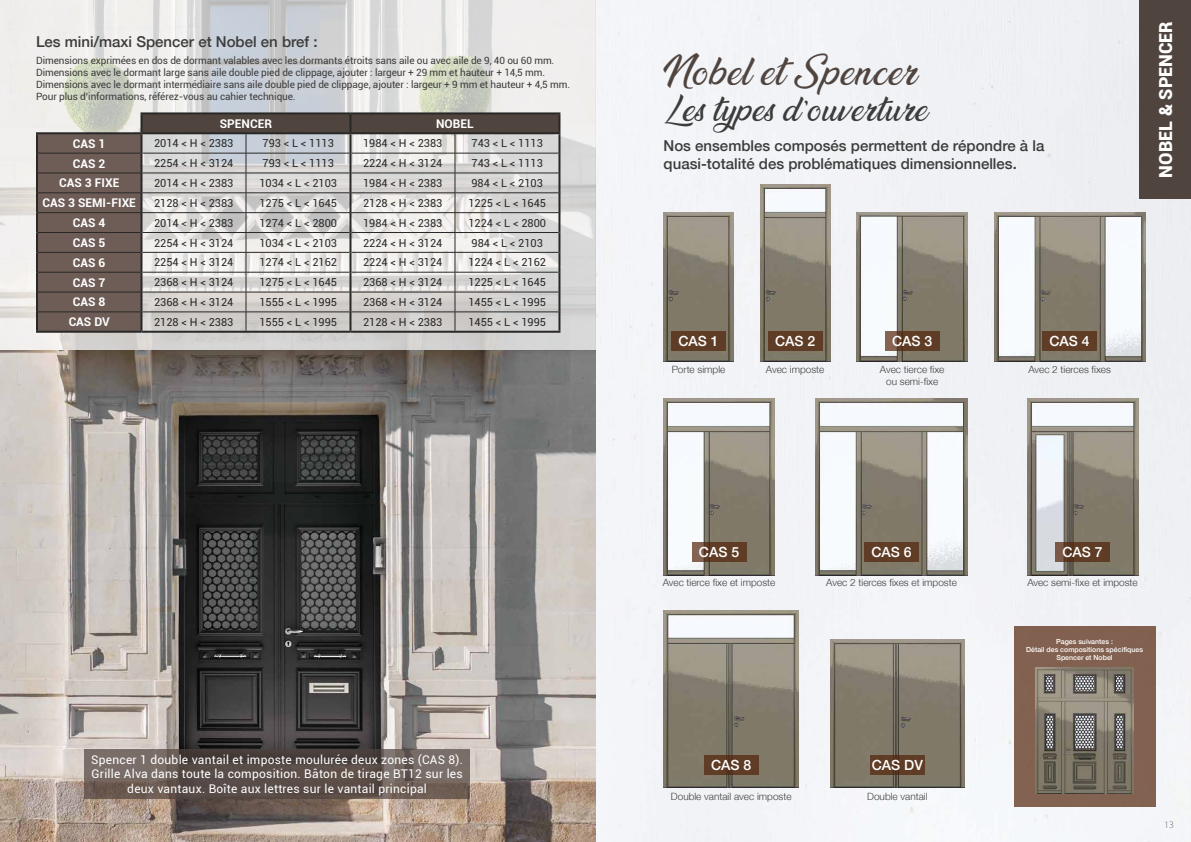
<style>
.page{position:relative;width:1191px;height:842px;background:#fff}
.page>*{position:absolute;margin:0;border:0;box-sizing:border-box;transform-origin:0 0}
.t1{font:34px "Ananda";letter-spacing:.025em;color:#50443f}
.t2{font:30px "Ananda";letter-spacing:.025em;color:#3c3c3b}
.t3{font:900 18px "Roboto";color:#fff}
.t4{font:500 15px/18px "Helvetica 65";color:#3c3c3b}
.t5{font:500 14px "Helvetica 65";color:#fff}
.t6{font:12px/14.4px "Roboto";letter-spacing:.02em;color:#fff;text-align:center}
.t7{font:700 12px "Roboto";color:#fff}
.t8{font:11px "Roboto";color:#282827}
.t9{font:10px/12px "Roboto";letter-spacing:-.01em;color:#3c3c3b}
.t10{font:300 10px/12px "Helvetica 45";color:#3c3c3b;text-align:center}
.t11{font:300 10px "Myriad Pro";color:#706f6f}
.t12{font:500 7px/8.4px "Helvetica 65";color:#fff;text-align:center}
</style>
<div class="page">
<img style="left:0;top:0;width:1191px;height:842px">
<img style="left:0;top:350px;width:595px;height:492px">
<img style="left:760px;top:184px;width:70px;height:177px">
<img style="left:663px;top:398px;width:111px;height:177px">
<img style="left:816px;top:398px;width:151px;height:177px">
<img style="left:663px;top:611px;width:136px;height:177px">
<img style="left:856px;top:213px;width:111px;height:148px">
<img style="left:830px;top:639px;width:134px;height:149px">
<img style="left:663px;top:213px;width:70px;height:148px">
<img style="left:994px;top:213px;width:151px;height:148px">
<img style="left:1027px;top:398px;width:111px;height:177px">
<div style="left:1014px;top:626px;width:141px;height:181px;background:#826151"></div>
<img style="left:1035px;top:668px;width:98px;height:126px">
<div style="left:768px;top:331px;width:54px;height:19px;background:#5f3c25"></div>
<svg style="left:885px;top:331px;width:54px;height:19px"></svg>
<div style="left:1042px;top:331px;width:55px;height:19px;background:#5f3c25"></div>
<div style="left:671px;top:331px;width:55px;height:19px;background:#5f3c25"></div>
<svg style="left:692px;top:543px;width:54px;height:19px"></svg>
<div style="left:704px;top:755px;width:54px;height:20px;background:#5f3c25"></div>
<svg style="left:870px;top:755px;width:54px;height:20px"></svg>
<div style="left:864px;top:543px;width:55px;height:19px;background:#5f3c25"></div>
<svg style="left:1055px;top:543px;width:54px;height:19px"></svg>
<svg style="left:84px;top:749px;width:386px;height:49px;background:#625550"></svg>
<hr style="left:140px;top:112px;width:106px;height:2px;background:#282827">
<hr style="left:246px;top:112px;width:104px;height:2px;background:#282827">
<hr style="left:350px;top:112px;width:105px;height:2px;background:#282827">
<hr style="left:455px;top:112px;width:105px;height:2px;background:#282827">
<hr style="left:36px;top:331px;width:105px;height:2px;background:#282827">
<hr style="left:141px;top:331px;width:105px;height:2px;background:#282827">
<hr style="left:246px;top:331px;width:104px;height:2px;background:#282827">
<hr style="left:350px;top:331px;width:105px;height:2px;background:#282827">
<hr style="left:455px;top:331px;width:105px;height:2px;background:#282827">
<svg style="left:36px;top:113px;width:524px;height:219px;background:#b4afad"></svg>
<div style="left:1140px;top:0;width:51px;height:199px;background:#50443f"></div>
<h3 class="t4" style="left:36px;top:32px;width:283px">Les mini/maxi Spencer et Nobel en bref :</h3>
<p class="t9" style="left:36px;top:54px;width:535px">Dimensions exprimées en dos de dormant valables avec les dormants étroits sans aile ou avec aile de 9, 40 ou 60 mm.<br>Dimensions avec le dormant large sans aile double pied de clippage, ajouter : largeur + 29 mm et hauteur + 14,5 mm.<br>Dimensions avec le dormant intermédiaire sans aile double pied de clippage, ajouter : largeur + 9 mm et hauteur + 4,5 mm.<br>Pour plus d’informations, référez-vous au cahier technique.</p>
<p class="t7" style="left:220px;top:115px;width:54px">SPENCER</p>
<p class="t7" style="left:436px;top:115px;width:39px">NOBEL</p>
<p class="t7" style="left:73px;top:135px;width:34px">CAS 1</p>
<p class="t8" style="left:154px;top:136px;width:81px">2014 &lt; H &lt; 2383</p>
<p class="t8" style="left:262px;top:136px;width:73px">793 &lt; L &lt; 1113</p>
<p class="t8" style="left:363px;top:136px;width:81px">1984 &lt; H &lt; 2383</p>
<p class="t8" style="left:471px;top:136px;width:73px">743 &lt; L &lt; 1113</p>
<p class="t7" style="left:73px;top:155px;width:34px">CAS 2</p>
<p class="t8" style="left:154px;top:156px;width:81px">2254 &lt; H &lt; 3124</p>
<p class="t8" style="left:262px;top:156px;width:73px">793 &lt; L &lt; 1113</p>
<p class="t8" style="left:363px;top:156px;width:81px">2224 &lt; H &lt; 3124</p>
<p class="t8" style="left:471px;top:156px;width:73px">743 &lt; L &lt; 1113</p>
<p class="t7" style="left:59px;top:175px;width:62px">CAS 3 FIXE</p>
<p class="t8" style="left:154px;top:175px;width:81px">2014 &lt; H &lt; 2383</p>
<p class="t8" style="left:259px;top:175px;width:79px">1034 &lt; L &lt; 2103</p>
<p class="t8" style="left:363px;top:175px;width:81px">1984 &lt; H &lt; 2383</p>
<p class="t8" style="left:471px;top:175px;width:73px">984 &lt; L &lt; 2103</p>
<p class="t7" style="left:43px;top:194px;width:95px">CAS 3 SEMI-FIXE</p>
<p class="t8" style="left:154px;top:195px;width:81px">2128 &lt; H &lt; 2383</p>
<p class="t8" style="left:259px;top:195px;width:79px">1275 &lt; L &lt; 1645</p>
<p class="t8" style="left:363px;top:195px;width:81px">2128 &lt; H &lt; 2383</p>
<p class="t8" style="left:468px;top:195px;width:79px">1225 &lt; L &lt; 1645</p>
<p class="t7" style="left:73px;top:214px;width:34px">CAS 4</p>
<p class="t8" style="left:154px;top:215px;width:81px">2014 &lt; H &lt; 2383</p>
<p class="t8" style="left:259px;top:215px;width:79px">1274 &lt; L &lt; 2800</p>
<p class="t8" style="left:363px;top:215px;width:81px">1984 &lt; H &lt; 2383</p>
<p class="t8" style="left:468px;top:215px;width:79px">1224 &lt; L &lt; 2800</p>
<p class="t7" style="left:73px;top:234px;width:34px">CAS 5</p>
<p class="t8" style="left:154px;top:235px;width:81px">2254 &lt; H &lt; 3124</p>
<p class="t8" style="left:259px;top:235px;width:79px">1034 &lt; L &lt; 2103</p>
<p class="t8" style="left:363px;top:235px;width:81px">2224 &lt; H &lt; 3124</p>
<p class="t8" style="left:471px;top:235px;width:73px">984 &lt; L &lt; 2103</p>
<p class="t7" style="left:73px;top:254px;width:34px">CAS 6</p>
<p class="t8" style="left:154px;top:255px;width:81px">2254 &lt; H &lt; 3124</p>
<p class="t8" style="left:259px;top:255px;width:79px">1274 &lt; L &lt; 2162</p>
<p class="t8" style="left:363px;top:255px;width:81px">2224 &lt; H &lt; 3124</p>
<p class="t8" style="left:468px;top:255px;width:79px">1224 &lt; L &lt; 2162</p>
<p class="t7" style="left:73px;top:274px;width:34px">CAS 7</p>
<p class="t8" style="left:154px;top:275px;width:81px">2368 &lt; H &lt; 3124</p>
<p class="t8" style="left:259px;top:275px;width:79px">1275 &lt; L &lt; 1645</p>
<p class="t8" style="left:363px;top:275px;width:81px">2368 &lt; H &lt; 3124</p>
<p class="t8" style="left:468px;top:275px;width:79px">1225 &lt; L &lt; 1645</p>
<p class="t7" style="left:73px;top:294px;width:34px">CAS 8</p>
<p class="t8" style="left:154px;top:294px;width:81px">2368 &lt; H &lt; 3124</p>
<p class="t8" style="left:259px;top:294px;width:79px">1555 &lt; L &lt; 1995</p>
<p class="t8" style="left:363px;top:294px;width:81px">2368 &lt; H &lt; 3124</p>
<p class="t8" style="left:468px;top:294px;width:79px">1455 &lt; L &lt; 1995</p>
<p class="t7" style="left:69px;top:314px;width:43px">CAS DV</p>
<p class="t8" style="left:154px;top:314px;width:81px">2128 &lt; H &lt; 2383</p>
<p class="t8" style="left:259px;top:314px;width:79px">1555 &lt; L &lt; 1995</p>
<p class="t8" style="left:363px;top:314px;width:81px">2128 &lt; H &lt; 2383</p>
<p class="t8" style="left:468px;top:314px;width:79px">1455 &lt; L &lt; 1995</p>
<p class="t6" style="left:91px;top:752px;width:373px">Spencer 1 double vantail et imposte moulurée deux zones (CAS 8).<br>Grille Alva dans toute la composition. Bâton de tirage BT12 sur les deux vantaux. Boîte aux lettres sur le vantail principal</p>
<h1 class="t1" style="left:663px;top:53px;width:254px">Nobel et Spencer</h1>
<h2 class="t2" style="left:663px;top:93px;width:265px">Les types d’ouverture</h2>
<h3 class="t4" style="left:663px;top:137px;width:382px">Nos ensembles composés permettent de répondre à la quasi-totalité des problématiques dimensionnelles.</h3>
<h3 class="t3" style="left:1153px;top:177px;width:158px;rotate:-90deg">NOBEL &amp; SPENCER</h3>
<p class="t5" style="left:678px;top:333px;width:42px">CAS 1</p>
<p class="t5" style="left:775px;top:333px;width:42px">CAS 2</p>
<p class="t5" style="left:892px;top:333px;width:42px">CAS 3</p>
<p class="t5" style="left:1049px;top:333px;width:42px">CAS 4</p>
<p class="t10" style="left:671px;top:363px;width:55px">Porte simple</p>
<p class="t10" style="left:766px;top:363px;width:60px">Avec imposte</p>
<p class="t10" style="left:880px;top:363px;width:66px">Avec tierce fixe ou semi-fixe</p>
<p class="t10" style="left:1028px;top:363px;width:84px">Avec 2 tierces fixes</p>
<p class="t5" style="left:699px;top:544px;width:42px">CAS 5</p>
<p class="t10" style="left:662px;top:576px;width:114px">Avec tierce fixe et imposte</p>
<p class="t5" style="left:871px;top:544px;width:42px">CAS 6</p>
<p class="t5" style="left:1062px;top:544px;width:42px">CAS 7</p>
<p class="t10" style="left:826px;top:576px;width:132px">Avec 2 tierces fixes et imposte</p>
<p class="t10" style="left:1027px;top:576px;width:112px">Avec semi-fixe et imposte</p>
<p class="t12" style="left:1026px;top:637px;width:118px">Pages suivantes :<br>Détail des compositions spécifiques<br>Spencer et Nobel</p>
<p class="t5" style="left:711px;top:757px;width:42px">CAS 8</p>
<p class="t5" style="left:872px;top:757px;width:53px">CAS DV</p>
<p class="t10" style="left:671px;top:790px;width:122px">Double vantail avec imposte</p>
<p class="t10" style="left:867px;top:790px;width:62px">Double vantail</p>
<p class="t11" style="left:17px;top:819px;width:11px">12</p>
<p class="t11" style="left:1164px;top:819px;width:11px">13</p>
</div>
